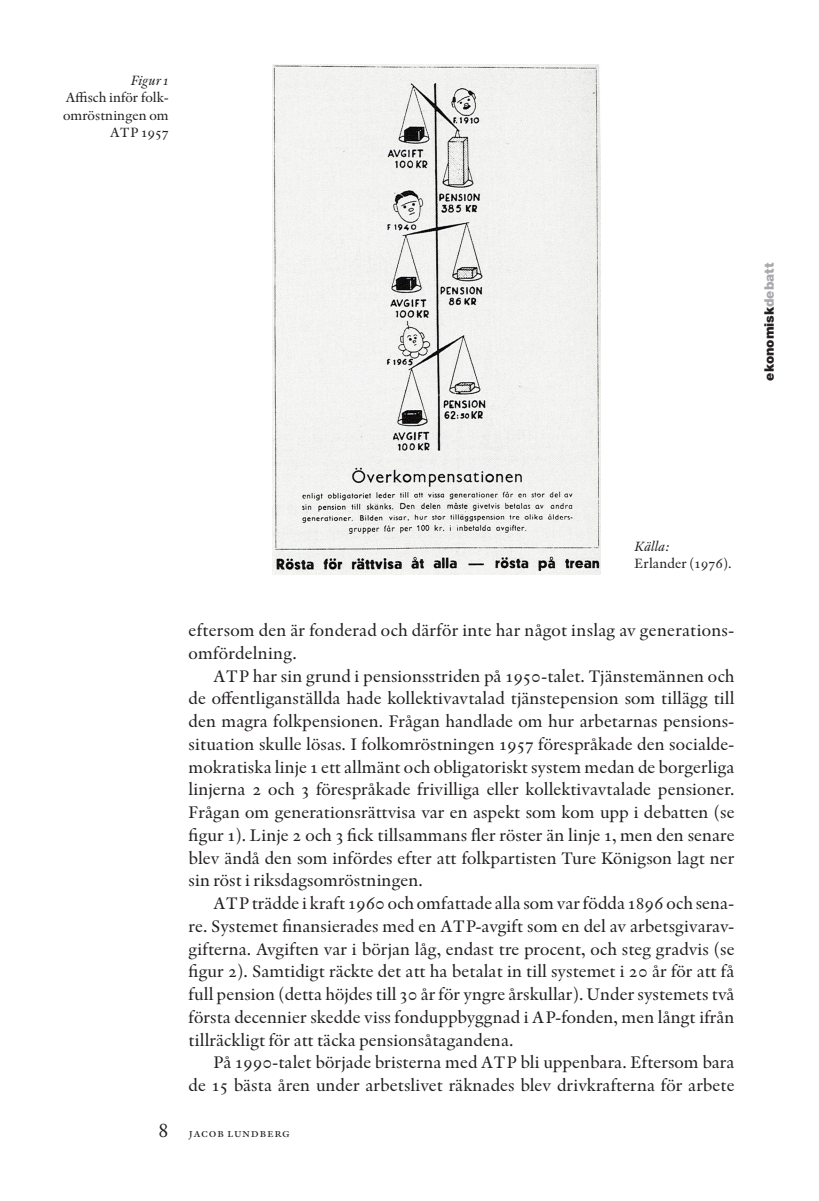
<style>
.page{position:relative;width:819px;height:1201px;background:#fff}
.page>*{position:absolute;margin:0;border:0;box-sizing:border-box;transform-origin:0 0}
.Artikel_bröd_indrag{font:17.5px/22.8px "Indigo Antiqua 2";color:#231f20;text-align:justify}
.Artikel_bröd{font:17.5px/22.8px "Indigo Antiqua 2";letter-spacing:.01em;color:#231f20}
.Artikel_Marginaltext_höger{font:14px/17.5px "Indigo Antiqua 2";color:#231f20;text-align:right}
.Artikel_Källa{font:14px "Indigo Antiqua 2";color:#231f20}
.Artikel_Marginaltext_höger-2{font:italic 14px "Indigo Antiqua 2";color:#231f20}
.Artikel_Källa-2{font:italic 14px "Indigo Antiqua 2";color:#231f20}
.t1{font:900 13.12px "Helvetica Neue LTW02 95";color:#231f20}
.t2{font:12.25px "Indigo Antiqua 2";color:#231f20}
.s1{color:#a8a9ad}
.s2{font-size:21px}
</style>
<div class="page">
<img style="left:273px;top:64px;width:327px;height:510px">
<p class="Artikel_Marginaltext_höger-2" style="left:131px;top:70px;width:39px">Figur 1</p>
<p class="Artikel_Marginaltext_höger" style="left:63px;top:88px;width:107px">Affisch inför folk&shy;omröstningen om<br>ATP 1957</p>
<p class="t1" style="left:761px;top:380px;width:119px;rotate:-90deg">ekonomisk<span class="s1">debatt</span></p>
<p class="Artikel_Källa-2" style="left:634px;top:536px;width:37px">Källa:</p>
<p class="Artikel_Källa" style="left:634px;top:553px;width:99px">Erlander (1976).</p>
<p class="Artikel_bröd" style="left:189px;top:618px;width:547px">eftersom den är fonderad och därför inte har något inslag av generations&shy;omfördelning.</p>
<p class="Artikel_bröd_indrag" style="left:189px;top:663px;width:547px;text-indent:25px">ATP har sin grund i pensionsstriden på 1950-talet. Tjänstemännen och de offentliganställda hade kollektivavtalad tjänstepension som tillägg till den magra folkpensionen. Frågan handlade om hur arbetarnas pensions&shy;situation skulle lösas. I folkomröstningen 1957 förespråkade den socialde&shy;mokratiska linje 1 ett allmänt och obligatoriskt system medan de borgerliga linjerna 2 och 3 förespråkade frivilliga eller kollektivavtalade pensioner.<br>Frågan om generationsrättvisa var en aspekt som kom upp i debatten (se figur 1). Linje 2 och 3 fick tillsammans fler röster än linje 1, men den senare blev ändå den som infördes efter att folkpartisten Ture Königson lagt ner sin röst i riksdagsomröstningen.</p>
<p class="Artikel_bröd_indrag" style="left:189px;top:891px;width:547px;text-indent:25px">ATP trädde i kraft 1960 och omfattade alla som var födda 1896 och sena&shy;re. Systemet finansierades med en ATP-avgift som en del av arbetsgivarav&shy;gifterna. Avgiften var i början låg, endast tre procent, och steg gradvis (se figur 2). Samtidigt räckte det att ha betalat in till systemet i 20 år för att få full pension (detta höjdes till 30 år för yngre årskullar). Under systemets två första decennier skedde viss fonduppbyggnad i AP-fonden, men långt ifrån tillräckligt för att täcka pensionsåtagandena.</p>
<p class="Artikel_bröd_indrag" style="left:189px;top:1050px;width:547px;text-align:right">På 1990-talet började bristerna med ATP bli uppenbara. Eftersom bara<br>de 15 bästa åren under arbetslivet räknades blev drivkrafterna för arbete</p>
<p class="t2" style="left:158px;top:1124px;width:134px"><span class="s2">8</span> jacob lundberg</p>
</div>
